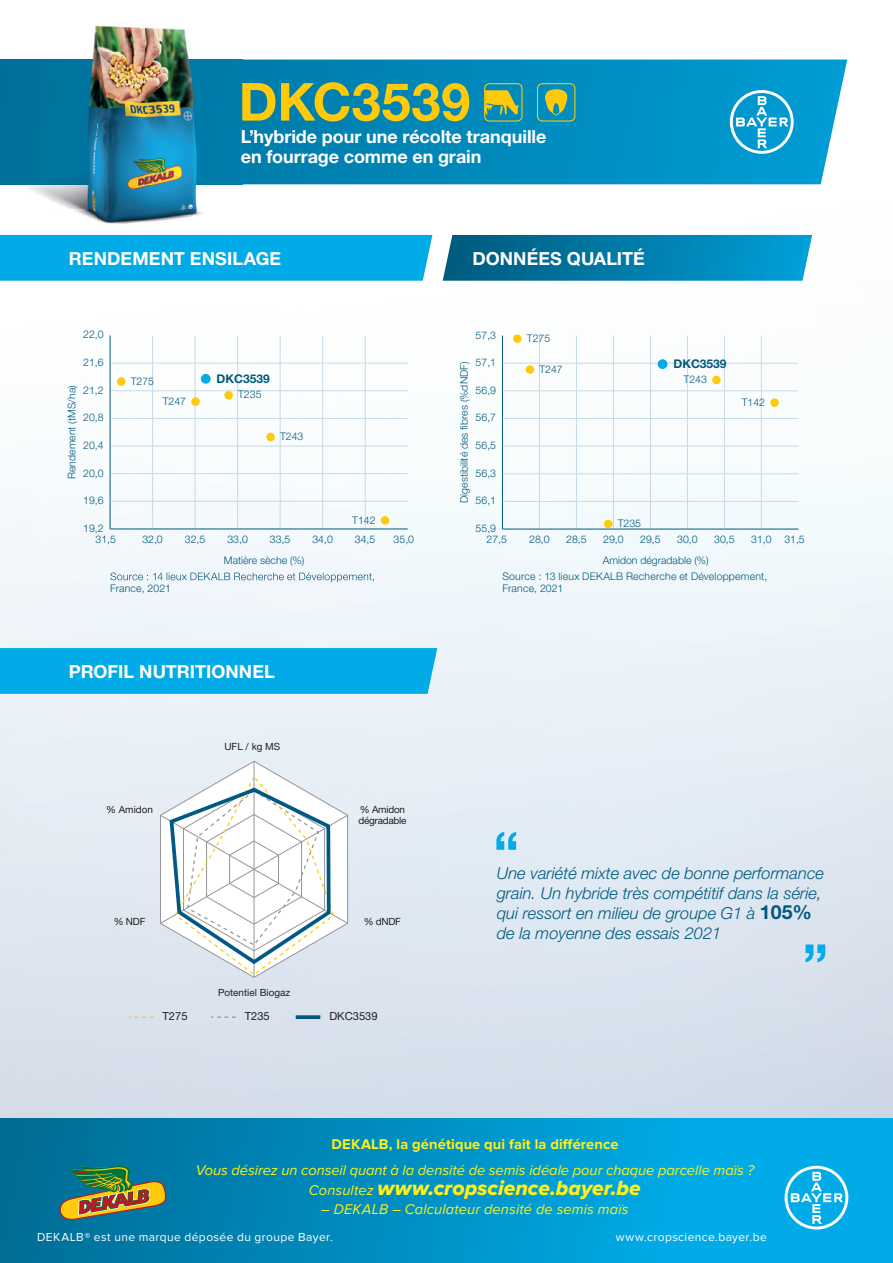
<style>
.page{position:relative;width:893px;height:1263px;background:#fff}
.page>*{position:absolute;margin:0;border:0;box-sizing:border-box;transform-origin:0 0}
.t1{font:700 52.5px "Helvetica Neue LT Pro";letter-spacing:.005em;color:#feca0a}
.t2{font:21.3px "Proxima Nova Extrabld It";color:#fff116}
.t3{font:700 18px/19.5px "Helvetica Neue LT Pro";color:#fff}
.t4{font:italic 300 16.5px/20.2px "Helvetica Neue LT Pro";color:#00597d}
.t5{font:italic 14.55px "Proxima Nova";color:#fff116}
.t6{font:700 14.55px "Proxima Nova";letter-spacing:.01em;color:#fff116}
.t7{font:12px "Proxima Nova";letter-spacing:.035em;color:#fff}
.t8{font:700 12px "Helvetica Neue LT Pro";color:#00597d}
.t9{font:11.1px "Helvetica Neue LT Pro";color:#231f20}
.t10{font:300 10.5px/10.9px "Helvetica Neue LT Pro";color:#00597d}
.t11{font:300 10.5px/16px "Helvetica Neue LT Pro";letter-spacing:.02em;color:#00597d}
.t12{font:9.9px "Helvetica Neue LT Pro";color:#231f20}
.t13{font:9.9px/11.9px "Helvetica Neue LT Pro";letter-spacing:-.025em;color:#231f20}
.s1{font-weight:700;font-style:normal;font-size:19.5px}
.s2{font-family:"Proxima Nova";font-style:italic;font-size:14.55px}
</style>
<div class="page">
<img style="left:242px;top:59px;width:388px;height:1px">
<img style="left:210px;top:184px;width:420px;height:816px">
<div style="left:0;top:1118px;width:893px;height:145px;background:linear-gradient(to right,#006e97,#00b6f5)"></div>
<svg style="left:242px;top:60px;width:605px;height:124px;background:#058dbf"></svg>
<img style="left:0;top:25px;width:242px;height:210px">
<svg style="left:496px;top:832px;width:20px;height:18px"></svg>
<svg style="left:806px;top:944px;width:19px;height:18px"></svg>
<div style="left:0;top:235px;width:432px;height:46px;background:#00abe7"></div>
<svg style="left:443px;top:235px;width:369px;height:46px;background:#0780ac"></svg>
<div style="left:0;top:648px;width:437px;height:46px;background:#00abe7"></div>
<svg style="left:110px;top:335px;width:298px;height:195px"></svg>
<svg style="left:110px;top:572px;width:264px;height:10px"></svg>
<div style="left:266px;top:433px;width:9px;height:8px;background:#feca0a;border-radius:50%"></div>
<div style="left:224px;top:391px;width:9px;height:8px;background:#feca0a;border-radius:50%"></div>
<div style="left:117px;top:377px;width:8px;height:9px;background:#feca0a;border-radius:50%"></div>
<div style="left:381px;top:516px;width:8px;height:9px;background:#feca0a;border-radius:50%"></div>
<div style="left:191px;top:397px;width:9px;height:9px;background:#feca0a;border-radius:50%"></div>
<div style="left:201px;top:374px;width:10px;height:10px;background:#00abe7;border-radius:50%"></div>
<svg style="left:502px;top:336px;width:296px;height:194px"></svg>
<div style="left:604px;top:520px;width:8px;height:8px;background:#feca0a;border-radius:50%"></div>
<div style="left:513px;top:334px;width:9px;height:9px;background:#feca0a;border-radius:50%"></div>
<div style="left:526px;top:365px;width:8px;height:9px;background:#feca0a;border-radius:50%"></div>
<div style="left:770px;top:398px;width:9px;height:9px;background:#feca0a;border-radius:50%"></div>
<div style="left:712px;top:376px;width:9px;height:8px;background:#feca0a;border-radius:50%"></div>
<div style="left:658px;top:359px;width:9px;height:10px;background:#00abe7;border-radius:50%"></div>
<svg style="left:129px;top:1016px;width:24px;height:2px"></svg>
<svg style="left:211px;top:1016px;width:25px;height:2px"></svg>
<svg style="left:296px;top:1015px;width:24px;height:4px"></svg>
<svg style="left:160px;top:761px;width:188px;height:217px"></svg>
<svg style="left:484px;top:83px;width:39px;height:39px;background:#6ea56e"></svg>
<svg style="left:537px;top:83px;width:38px;height:39px"></svg>
<svg style="left:784px;top:1166px;width:64px;height:63px"></svg>
<svg style="left:730px;top:90px;width:64px;height:64px"></svg>
<svg style="left:60px;top:1166px;width:106px;height:54px;background:#637f57"></svg>
<h1 class="t1" style="left:239px;top:69px;width:233px">DKC3539</h1>
<h3 class="t3" style="left:241px;top:127px;width:307px">L’hybride pour une récolte tranquille en fourrage comme en grain</h3>
<h3 class="t3" style="left:69px;top:248px;width:214px">RENDEMENT ENSILAGE</h3>
<h3 class="t3" style="left:472px;top:248px;width:174px">DONNÉES QUALITÉ</h3>
<p class="t10" style="left:83px;top:329px;width:22px">22,0</p>
<p class="t10" style="left:83px;top:357px;width:22px">21,6</p>
<p class="t10" style="left:83px;top:384px;width:22px">21,2</p>
<p class="t10" style="left:83px;top:412px;width:22px">20,8</p>
<p class="t10" style="left:83px;top:440px;width:22px">20,4</p>
<p class="t10" style="left:83px;top:467px;width:22px">20,0</p>
<p class="t10" style="left:83px;top:495px;width:22px">19,6</p>
<p class="t10" style="left:96px;top:522px;width:22px;text-indent:-12px">19,2<br>31,5</p>
<p class="t10" style="left:142px;top:533px;width:22px">32,0</p>
<p class="t10" style="left:185px;top:533px;width:22px">32,5</p>
<p class="t10" style="left:227px;top:533px;width:22px">33,0</p>
<p class="t10" style="left:270px;top:533px;width:22px">33,5</p>
<p class="t10" style="left:312px;top:533px;width:22px">34,0</p>
<p class="t10" style="left:355px;top:533px;width:22px">34,5</p>
<p class="t10" style="left:394px;top:533px;width:22px">35,0</p>
<p class="t10" style="left:224px;top:555px;width:82px">Matière sèche (%)</p>
<p class="t10" style="left:110px;top:583px;width:62px">France, 2021</p>
<p class="t8" style="left:217px;top:371px;width:55px">DKC3539</p>
<p class="t10" style="left:131px;top:375px;width:25px">T275</p>
<p class="t10" style="left:66px;top:479px;width:95px;rotate:-90deg">Rendement (tMS/ha)</p>
<p class="t10" style="left:238px;top:389px;width:25px">T235</p>
<p class="t10" style="left:163px;top:395px;width:25px">T247</p>
<p class="t10" style="left:280px;top:431px;width:25px">T243</p>
<p class="t10" style="left:352px;top:514px;width:25px">T142</p>
<h3 class="t3" style="left:69px;top:661px;width:207px">PROFIL NUTRITIONNEL</h3>
<p class="t12" style="left:224px;top:741px;width:57px">UFL / kg MS</p>
<p class="t12" style="left:106px;top:803px;width:48px">% Amidon</p>
<p class="t13" style="left:358px;top:803px;width:50px">% Amidon dégradable</p>
<p class="t12" style="left:114px;top:915px;width:33px">% NDF</p>
<p class="t12" style="left:364px;top:915px;width:39px">% dNDF</p>
<p class="t12" style="left:218px;top:986px;width:74px">Potentiel Biogaz</p>
<p class="t9" style="left:163px;top:1010px;width:27px">T275</p>
<p class="t9" style="left:245px;top:1010px;width:27px">T235</p>
<p class="t9" style="left:329px;top:1010px;width:50px">DKC3539</p>
<p class="t10" style="left:476px;top:329px;width:22px">57,3</p>
<p class="t10" style="left:527px;top:332px;width:25px">T275</p>
<p class="t10" style="left:539px;top:363px;width:25px">T247</p>
<p class="t10" style="left:458px;top:503px;width:143px;rotate:-90deg">Digestibilité des fibres (%dNDF)</p>
<p class="t10" style="left:476px;top:357px;width:22px">57,1</p>
<p class="t8" style="left:673px;top:356px;width:55px">DKC3539</p>
<p class="t10" style="left:684px;top:374px;width:25px">T243</p>
<p class="t10" style="left:476px;top:384px;width:22px">56,9</p>
<p class="t10" style="left:476px;top:412px;width:22px">56,7</p>
<p class="t10" style="left:476px;top:440px;width:22px">56,5</p>
<p class="t10" style="left:476px;top:467px;width:22px">56,3</p>
<p class="t10" style="left:476px;top:495px;width:22px">56,1</p>
<p class="t10" style="left:487px;top:523px;width:22px;text-indent:-11px">55,9<br>27,5</p>
<p class="t10" style="left:529px;top:533px;width:22px">28,0</p>
<p class="t10" style="left:566px;top:533px;width:22px">28,5</p>
<p class="t10" style="left:603px;top:533px;width:22px">29,0</p>
<p class="t10" style="left:640px;top:533px;width:22px">29,5</p>
<p class="t10" style="left:677px;top:533px;width:22px">30,0</p>
<p class="t10" style="left:714px;top:533px;width:22px">30,5</p>
<p class="t10" style="left:751px;top:533px;width:55px">31,0 31,5</p>
<p class="t11" style="left:502px;top:552px;width:266px;text-indent:100px">Amidon dégradable (%)<br>Source : 13 lieux DEKALB Recherche et Développement,</p>
<p class="t10" style="left:502px;top:583px;width:62px">France, 2021</p>
<p class="t10" style="left:742px;top:396px;width:25px">T142</p>
<p class="t10" style="left:618px;top:518px;width:25px">T235</p>
<h3 class="t4" style="left:497px;top:862px;width:329px">Une variété mixte avec de bonne performance grain. Un hybride très compétitif dans la série, qui ressort en milieu de groupe G1 à <span class="s1">105% </span>de la moyenne des essais 2021</h3>
<h3 class="t6" style="left:331px;top:1135px;width:289px">DEKALB, la génétique qui fait la différence</h3>
<h3 class="t5" style="left:196px;top:1162px;width:560px">Vous désirez un conseil quant à la densité de semis idéale pour chaque parcelle maïs ?</h3>
<h2 class="t2" style="left:309px;top:1176px;width:333px"><span class="s2">Consultez</span> www.cropscience.bayer.be</h2>
<h3 class="t5" style="left:321px;top:1201px;width:309px">– DEKALB – Calculateur densité de semis maïs</h3>
<p class="t7" style="left:37px;top:1230px;width:297px">DEKALB® est une marque déposée du groupe Bayer.</p>
<p class="t7" style="left:616px;top:1230px;width:152px">www.cropscience.bayer.be</p>
</div>
